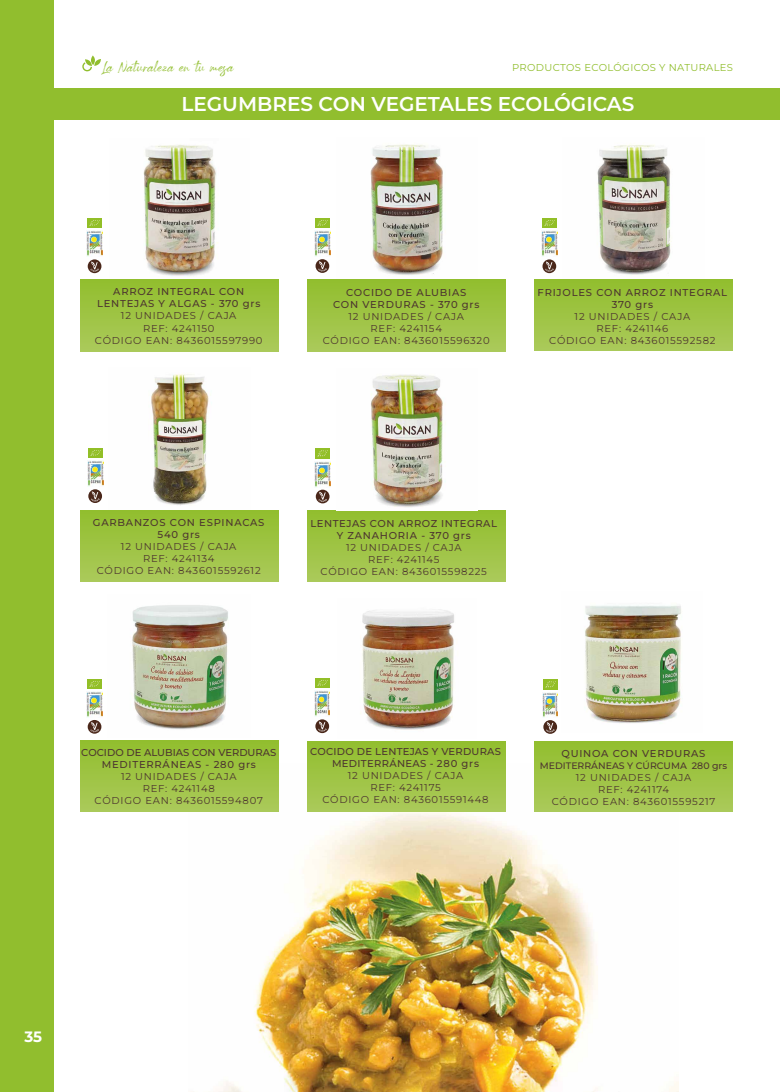
<style>
.page{position:relative;width:780px;height:1092px;background:#fff}
.page>*{position:absolute;margin:0;border:0;box-sizing:border-box;transform-origin:0 0}
.t1{font:600 20px "Montserrat";color:#fff}
.t2{font:100 15px "Montserrat";color:#fff}
.t3{font:13.75px "Spartwell";letter-spacing:.035em;color:#91be2e}
.t4{font:100 10px/12px "Montserrat";letter-spacing:.075em;color:#4e3730;text-align:center}
.t5{font:100 10px "Montserrat";letter-spacing:.035em;color:#91be2e}
.t6{font:100 9.38px "Montserrat";color:#4e3730}
</style>
<div class="page">
<img style="left:189px;top:763px;width:489px;height:328px">
<div style="left:534px;top:741px;width:198px;height:70px;background:linear-gradient(to bottom,#92be2e,#aac959)"></div>
<div style="left:307px;top:741px;width:198px;height:70px;background:linear-gradient(to bottom,#92be2e,#aac959)"></div>
<div style="left:80px;top:740px;width:198px;height:71px;background:linear-gradient(to bottom,#91be2e,#aaca5a)"></div>
<div style="left:307px;top:511px;width:198px;height:70px;background:linear-gradient(to bottom,#92be2e,#aac959)"></div>
<div style="left:80px;top:511px;width:198px;height:70px;background:linear-gradient(to bottom,#92be2e,#aac959)"></div>
<div style="left:534px;top:280px;width:199px;height:71px;background:linear-gradient(to bottom,#92be2e,#abca5a)"></div>
<div style="left:307px;top:280px;width:198px;height:71px;background:linear-gradient(to bottom,#92be2e,#abca5a)"></div>
<div style="left:80px;top:280px;width:198px;height:71px;background:linear-gradient(to bottom,#92be2e,#abca5a)"></div>
<img style="left:585px;top:605px;width:96px;height:118px">
<img style="left:360px;top:609px;width:94px;height:121px">
<img style="left:131px;top:605px;width:97px;height:124px">
<img style="left:371px;top:374px;width:75px;height:134px">
<img style="left:151px;top:374px;width:58px;height:132px">
<img style="left:597px;top:144px;width:75px;height:131px">
<img style="left:370px;top:144px;width:73px;height:131px">
<img style="left:143px;top:144px;width:75px;height:132px">
<svg style="left:543px;top:720px;width:14px;height:13px"></svg>
<img style="left:543px;top:679px;width:14px;height:10px">
<img style="left:542px;top:692px;width:15px;height:26px">
<svg style="left:315px;top:719px;width:14px;height:14px"></svg>
<img style="left:315px;top:678px;width:14px;height:9px">
<img style="left:314px;top:690px;width:16px;height:26px">
<svg style="left:88px;top:720px;width:13px;height:13px"></svg>
<img style="left:88px;top:679px;width:14px;height:10px">
<img style="left:87px;top:691px;width:15px;height:26px">
<svg style="left:316px;top:489px;width:13px;height:14px"></svg>
<img style="left:315px;top:448px;width:15px;height:10px">
<img style="left:314px;top:461px;width:16px;height:26px">
<svg style="left:88px;top:489px;width:14px;height:14px"></svg>
<img style="left:88px;top:448px;width:15px;height:10px">
<img style="left:87px;top:460px;width:16px;height:26px">
<svg style="left:542px;top:259px;width:14px;height:14px"></svg>
<img style="left:542px;top:218px;width:14px;height:10px">
<img style="left:541px;top:231px;width:16px;height:26px">
<svg style="left:315px;top:259px;width:14px;height:14px"></svg>
<img style="left:315px;top:218px;width:15px;height:10px">
<img style="left:314px;top:230px;width:16px;height:26px">
<svg style="left:88px;top:259px;width:13px;height:14px"></svg>
<img style="left:88px;top:218px;width:14px;height:10px">
<img style="left:87px;top:231px;width:15px;height:26px">
<div style="left:0;top:89px;width:780px;height:31px;background:#91be2e"></div>
<svg style="left:82px;top:55px;width:19px;height:16px"></svg>
<div style="left:0;top:0;width:53px;height:1091px;background:#91be2e"></div>
<h3 class="t3" style="left:102px;top:58px;width:133px">La Naturaleza en tu mesa</h3>
<p class="t5" style="left:512px;top:60px;width:222px">PRODUCTOS ECOLÓGICOS Y NATURALES</p>
<h1 class="t1" style="left:181px;top:91px;width:454px">LEGUMBRES CON VEGETALES ECOLÓGICAS</h1>
<p class="t4" style="left:95px;top:285px;width:169px">ARROZ INTEGRAL CON<br>LENTEJAS Y ALGAS - 370 grs<br>12 UNIDADES / CAJA<br>REF: 4241150<br>CÓDIGO EAN: 8436015597990</p>
<p class="t4" style="left:323px;top:286px;width:168px">COCIDO DE ALUBIAS<br>CON VERDURAS - 370 grs<br>12 UNIDADES / CAJA<br>REF: 4241154<br>CÓDIGO EAN: 8436015596320</p>
<p class="t4" style="left:537px;top:286px;width:191px">FRIJOLES CON ARROZ INTEGRAL<br>370 grs<br>12 UNIDADES / CAJA<br>REF: 4241146<br>CÓDIGO EAN: 8436015592582</p>
<p class="t4" style="left:93px;top:516px;width:173px">GARBANZOS CON ESPINACAS<br>540 grs<br>12 UNIDADES / CAJA<br>REF: 4241134<br>CÓDIGO EAN: 8436015592612</p>
<p class="t4" style="left:310px;top:516px;width:188px">LENTEJAS CON ARROZ INTEGRAL<br>Y ZANAHORIA - 370 grs<br>12 UNIDADES / CAJA<br>REF: 4241145<br>CÓDIGO EAN: 8436015598225</p>
<p class="t4" style="left:81px;top:746px;width:196px">COCIDO DE ALUBIAS CON VERDURAS<br>MEDITERRÁNEAS - 280 grs<br>12 UNIDADES / CAJA<br>REF: 4241148<br>CÓDIGO EAN: 8436015594807</p>
<p class="t4" style="left:310px;top:745px;width:192px">COCIDO DE LENTEJAS Y VERDURAS<br>MEDITERRÁNEAS - 280 grs<br>12 UNIDADES / CAJA<br>REF: 4241175<br>CÓDIGO EAN: 8436015591448</p>
<p class="t4" style="left:561px;top:746px;width:145px">QUINOA CON VERDURAS</p>
<p class="t6" style="left:540px;top:759px;width:189px">MEDITERRÁNEAS Y CÚRCUMA 280 grs</p>
<p class="t4" style="left:551px;top:770px;width:165px">12 UNIDADES / CAJA<br>REF: 4241174<br>CÓDIGO EAN: 8436015595217</p>
<h2 class="t2" style="left:24px;top:1026px;width:19px">35</h2>
</div>
